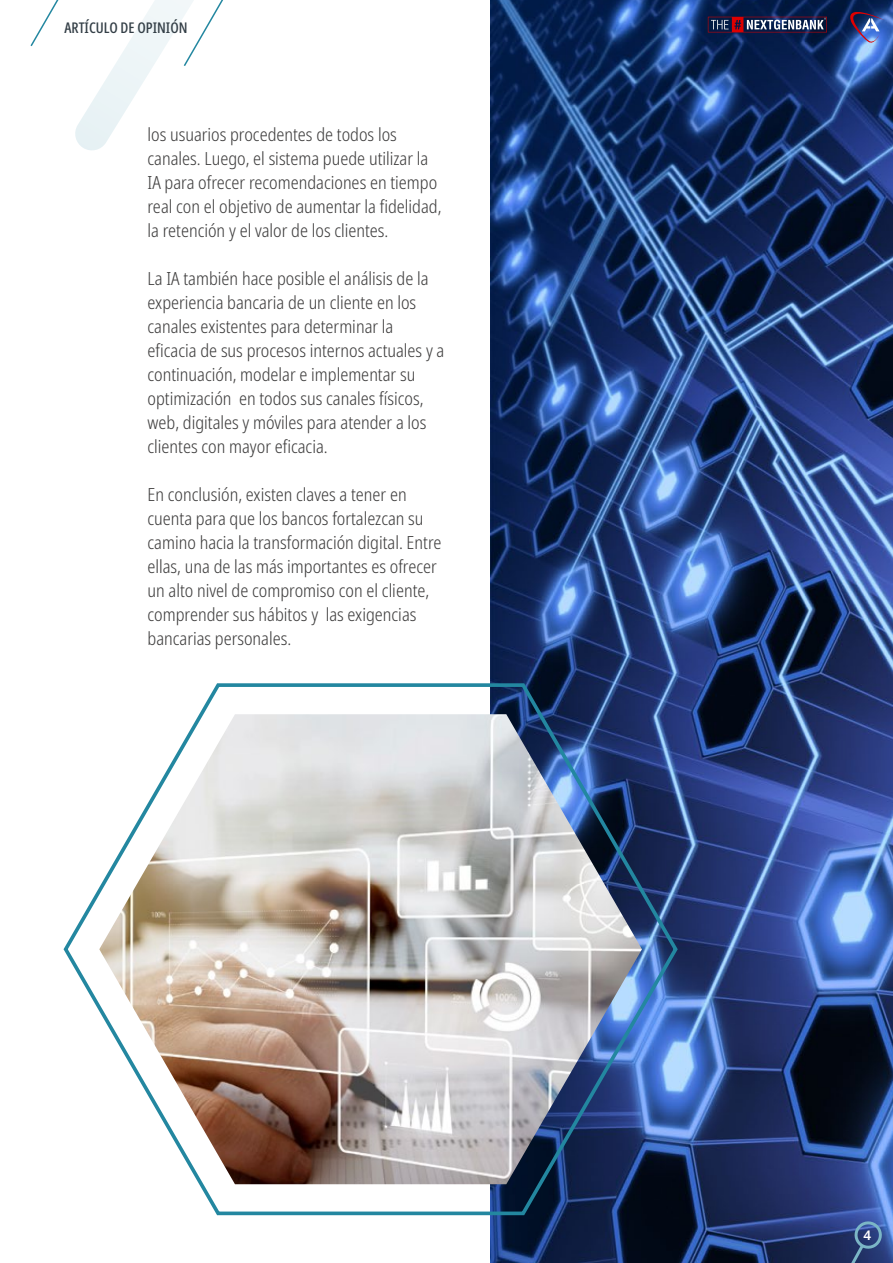
<style>
.page{position:relative;width:893px;height:1263px;background:#fff}
.page>*{position:absolute;margin:0;border:0;box-sizing:border-box;transform-origin:0 0}
.t1{font:300 condensed 18px/24px "Noto Sans";color:#3f3e3e}
.t2{font:500 extra-condensed 15px "Noto Sans";color:#343f47}
.t3{font:600 13.5px "Noto Sans";color:#fff}
</style>
<div class="page">
<img style="left:491px;top:0;width:402px;height:1263px">
<svg style="left:30px;top:0;width:193px;height:150px"></svg>
<svg style="left:684px;top:1219px;width:200px;height:44px;background:#243a6f"></svg>
<svg style="left:708px;top:17px;width:119px;height:15px;background:#59506c"></svg>
<svg style="left:847px;top:9px;width:37px;height:37px"></svg>
<svg style="left:63px;top:680px;width:617px;height:537px"></svg>
<img style="left:99px;top:714px;width:543px;height:470px">
<p class="t2" style="left:64px;top:17px;width:125px">ARTÍCULO DE OPINIÓN</p>
<p class="t1" style="left:148px;top:123px;width:295px">los usuarios procedentes de todos los canales. Luego, el sistema puede utilizar la IA para ofrecer recomendaciones en tiempo real con el objetivo de aumentar la fidelidad, la retención y el valor de los clientes.</p>
<p class="t1" style="left:148px;top:267px;width:298px">La IA también hace posible el análisis de la experiencia bancaria de un cliente en los canales existentes para determinar la eficacia de sus procesos internos actuales y a continuación, modelar e implementar su optimización en todos sus canales físicos, web, digitales y móviles para atender a los clientes con mayor eficacia.</p>
<p class="t1" style="left:148px;top:483px;width:295px">En conclusión, existen claves a tener en cuenta para que los bancos fortalezcan su camino hacia la transformación digital. Entre ellas, una de las más importantes es ofrecer un alto nivel de compromiso con el cliente, comprender sus hábitos y las exigencias bancarias personales.</p>
<p class="t3" style="left:863px;top:1226px;width:9px">4</p>
</div>
